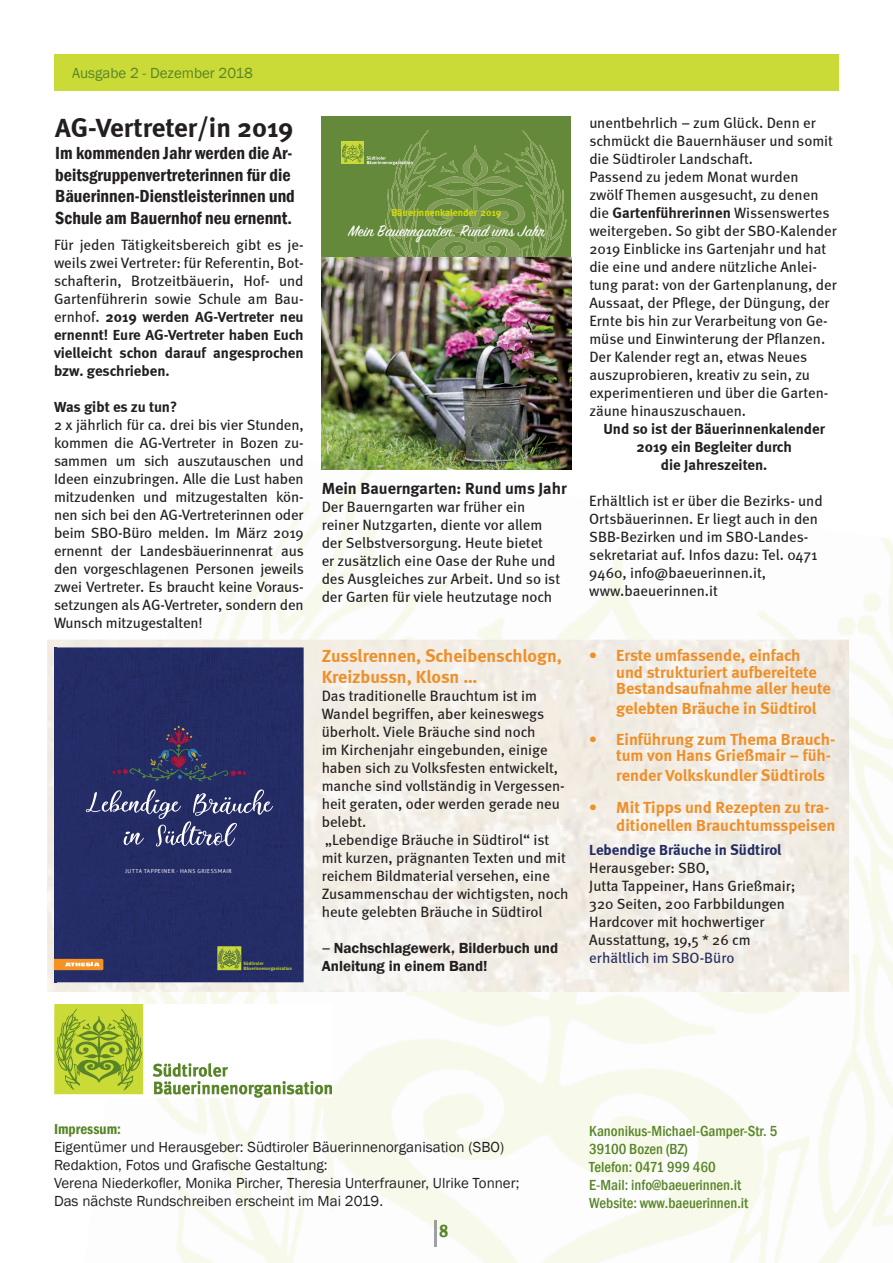
<style>
.page{position:relative;width:893px;height:1263px;background:#fff}
.page>*{position:absolute;margin:0;border:0;box-sizing:border-box;transform-origin:0 0}
.t1{font:700 27px "Meta";color:#231f20}
.t2{font:600 condensed 18px/21.6px "Franklin Gothic";color:#231f20}
.t3{font:700 18px/21.6px "Meta";color:#ee902a}
.t4{font:600 condensed 18px "Franklin Gothic";color:#588527}
.t5{font:17.25px "Sign Painter House Script";color:#fff}
.t6{font:700 16.5px/16.5px "Meta";color:#ee902a}
.t7{font:700 16.5px "Meta";color:#231f20}
.t8{font:15px/18px "Meta";color:#231f20}
.t9{font:15px/18px "Franklin Gothic";color:#231f20}
.t10{font:500 condensed 15px/18px "Franklin Gothic";color:#588527}
.t11{font:700 15px/18px "Meta";color:#231f20;text-align:center}
.t12{font:600 15px/18px "Franklin Gothic";color:#231f20}
.t13{font:700 15px "Meta";color:#232c61}
.t14{font:15px "Franklin Gothic";color:#588527}
.t15{font:15px "Meta";color:#232c61}
.t16{font:600 condensed 15px "Franklin Gothic";color:#588527}
.t17{font:700 10.05px "Meta";color:#d3d80e}
.t18{font:5.7px "PT Sans";letter-spacing:.08em;color:#fff}
.t19{font:700 4.65px/4.8px "Meta Plus";color:#bed537}
.s1{font-weight:700}
.s2{font-family:"Meta";font-weight:400}
</style>
<div class="page">
<img style="left:85px;top:446px;width:808px;height:817px">
<div style="left:54px;top:54px;width:785px;height:37px;background:#cadb37"></div>
<img style="left:54px;top:1004px;width:278px;height:93px">
<svg style="left:435px;top:1220px;width:1px;height:26px"></svg>
<img style="left:47px;top:640px;width:802px;height:352px">
<div style="left:54px;top:647px;width:250px;height:335px;background:#252c66"></div>
<svg style="left:54px;top:959px;width:49px;height:11px"></svg>
<svg style="left:86px;top:789px;width:187px;height:57px;background:#43497b"></svg>
<svg style="left:217px;top:946px;width:24px;height:24px"></svg>
<img style="left:104px;top:719px;width:151px;height:69px">
<svg style="left:322px;top:116px;width:249px;height:142px;background:#6d8e43"></svg>
<div style="left:341px;top:141px;width:23px;height:23px;background:#c9da38"></div>
<svg style="left:342px;top:139px;width:79px;height:119px;background:#709143"></svg>
<img style="left:322px;top:258px;width:249px;height:211px">
<p class="t14" style="left:72px;top:63px;width:182px">Ausgabe 2 - Dezember 2018</p>
<h1 class="t1" style="left:55px;top:112px;width:240px">AG-Vertreter/in 2019</h1>
<p class="t2" style="left:55px;top:142px;width:241px">Im kommenden Jahr werden die Ar&shy;beitsgruppenvertreterinnen für die Bäuerinnen-Dienstleisterinnen und Schule am Bauernhof neu ernennt.</p>
<p class="t8" style="left:54px;top:235px;width:251px;text-align:justify">Für jeden Tätigkeitsbereich gibt es je&shy;weils zwei Vertreter: für Referentin, Bot&shy;schafterin, Brotzeitbäuerin, Hof- und Gartenführerin sowie Schule am Bau&shy;ernhof. <span class="s1">2019 werden AG-Vertreter neu ernennt! Eure AG-Vertreter haben Euch vielleicht schon darauf angesprochen bzw. geschrieben.</span></p>
<p class="t11" style="left:54px;top:398px;width:125px">Was gibt es zu tun?</p>
<p class="t8" style="left:54px;top:415px;width:251px;text-align:justify">2 x jährlich für ca. drei bis vier Stunden, kommen die AG-Vertreter in Bozen zu&shy;sammen um sich auszutauschen und Ideen einzubringen. Alle die Lust haben mitzudenken und mitzugestalten kön&shy;nen sich bei den AG-Vertreterinnen oder beim SBO-Büro melden. Im März 2019 ernennt der Landesbäuerinnenrat aus den vorgeschlagenen Personen jeweils zwei Vertreter. Es braucht keine Voraus&shy;setzungen als AG-Vertreter, sondern den Wunsch mitzugestalten!</p>
<p class="t18" style="left:126px;top:868px;width:108px">JUTTA TAPPEINER · HANS GRIESSMAIR</p>
<p class="t19" style="left:244px;top:961px;width:50px">Südtiroler<br>Bäuerinnenorganisation</p>
<p class="t17" style="left:392px;top:207px;width:111px">Bäuerinnenkalender 2019</p>
<p class="t5" style="left:348px;top:222px;width:198px">Mein Bauerngarten. Rund ums Jahr</p>
<p class="t7" style="left:322px;top:479px;width:247px">Mein Bauerngarten: Rund ums Jahr</p>
<p class="t8" style="left:322px;top:498px;width:240px">Der Bauerngarten war früher ein reiner Nutzgarten, diente vor allem der Selbstversorgung. Heute bietet<br>er zusätzlich eine Oase der Ruhe und des Ausgleiches zur Arbeit. Und so ist der Garten für viele heutzutage noch</p>
<p class="t3" style="left:322px;top:644px;width:242px">Zusslrennen, Scheibenschlogn,<br>Kreizbussn, Klosn …</p>
<p class="t8" style="left:322px;top:687px;width:248px">Das traditionelle Brauchtum ist im Wandel begriffen, aber keineswegs überholt. Viele Bräuche sind noch<br>im Kirchenjahr eingebunden, einige haben sich zu Volksfesten entwickelt, manche sind vollständig in Vergessen&shy;heit geraten, oder werden gerade neu belebt.<br>„Lebendige Bräuche in Südtirol“ ist mit kurzen, prägnanten Texten und mit reichem Bildmaterial versehen, eine Zusammenschau der wichtigsten, noch heute gelebten Bräuche in Südtirol</p>
<p class="t12" style="left:322px;top:939px;width:238px"><span class="s2">–</span> Nachschlagewerk, Bilderbuch und<br>Anleitung in einem Band!</p>
<p class="t8" style="left:589px;top:113px;width:249px">unentbehrlich – zum Glück. Denn er schmückt die Bauernhäuser und somit die Südtiroler Landschaft.<br>Passend zu jedem Monat wurden<br>zwölf Themen ausgesucht, zu denen die <span class="s1">Gartenführerinnen</span> Wissenswertes weitergeben. So gibt der SBO-Kalender 2019 Einblicke ins Gartenjahr und hat die eine und andere nützliche Anlei&shy;tung parat: von der Gartenplanung, der Aussaat, der Pflege, der Düngung, der Ernte bis hin zur Verarbeitung von Ge&shy;müse und Einwinterung der Pflanzen.<br>Der Kalender regt an, etwas Neues auszuprobieren, kreativ zu sein, zu experimentieren und über die Garten&shy;zäune hinauszuschauen.</p>
<p class="t11" style="left:603px;top:419px;width:223px">Und so ist der Bäuerinnenkalender<br>2019 ein Begleiter durch<br>die Jahreszeiten.</p>
<p class="t8" style="left:589px;top:491px;width:235px">Erhältlich ist er über die Bezirks- und Ortsbäuerinnen. Er liegt auch in den SBB-Bezirken und im SBO-Landes&shy;sekretariat auf. Infos dazu: Tel. 0471<br>9460, info@baeuerinnen.it, www.baeuerinnen.it</p>
<p class="t6" style="left:616px;top:647px;width:216px;text-indent:-27px">• Erste umfassende, einfach und strukturiert aufbereitete<br>Bestandsaufnahme aller heute</p>
<p class="t6" style="left:616px;top:699px;width:202px">gelebten Bräuche in Südtirol</p>
<p class="t6" style="left:589px;top:730px;width:247px;text-align:right">• Einführung zum Thema Brauch&shy;tum von Hans Grießmair – füh-</p>
<p class="t6" style="left:616px;top:767px;width:210px">render Volkskundler Südtirols</p>
<p class="t6" style="left:616px;top:798px;width:221px;line-height:18px;text-indent:-27px">• Mit Tipps und Rezepten zu tra&shy;ditionellen Brauchtumsspeisen</p>
<p class="t13" style="left:589px;top:840px;width:194px">Lebendige Bräuche in Südtirol</p>
<p class="t8" style="left:589px;top:858px;width:208px">Herausgeber: SBO,<br>Jutta Tappeiner, Hans Grießmair;<br>320 Seiten, 200 Farbbildungen<br>Hardcover mit hochwertiger<br>Ausstattung, 19,5 * 26 cm</p>
<p class="t15" style="left:589px;top:949px;width:147px">erhältlich im SBO-Büro</p>
<p class="t16" style="left:54px;top:1119px;width:68px">Impressum:</p>
<p class="t9" style="left:54px;top:1138px;width:467px">Eigentümer und Herausgeber: Südtiroler Bäuerinnenorganisation (SBO)<br>Redaktion, Fotos und Grafische Gestaltung:<br>Verena Niederkofler, Monika Pircher, Theresia Unterfrauner, Ulrike Tonner; Das nächste Rundschreiben erscheint im Mai 2019.</p>
<p class="t4" style="left:439px;top:1219px;width:11px">8</p>
<p class="t10" style="left:589px;top:1122px;width:189px">Kanonikus-Michael-Gamper-Str. 5<br>39100 Bozen (BZ)<br>Telefon: 0471 999 460<br>E-Mail: info@baeuerinnen.it<br>Website: www.baeuerinnen.it</p>
</div>
